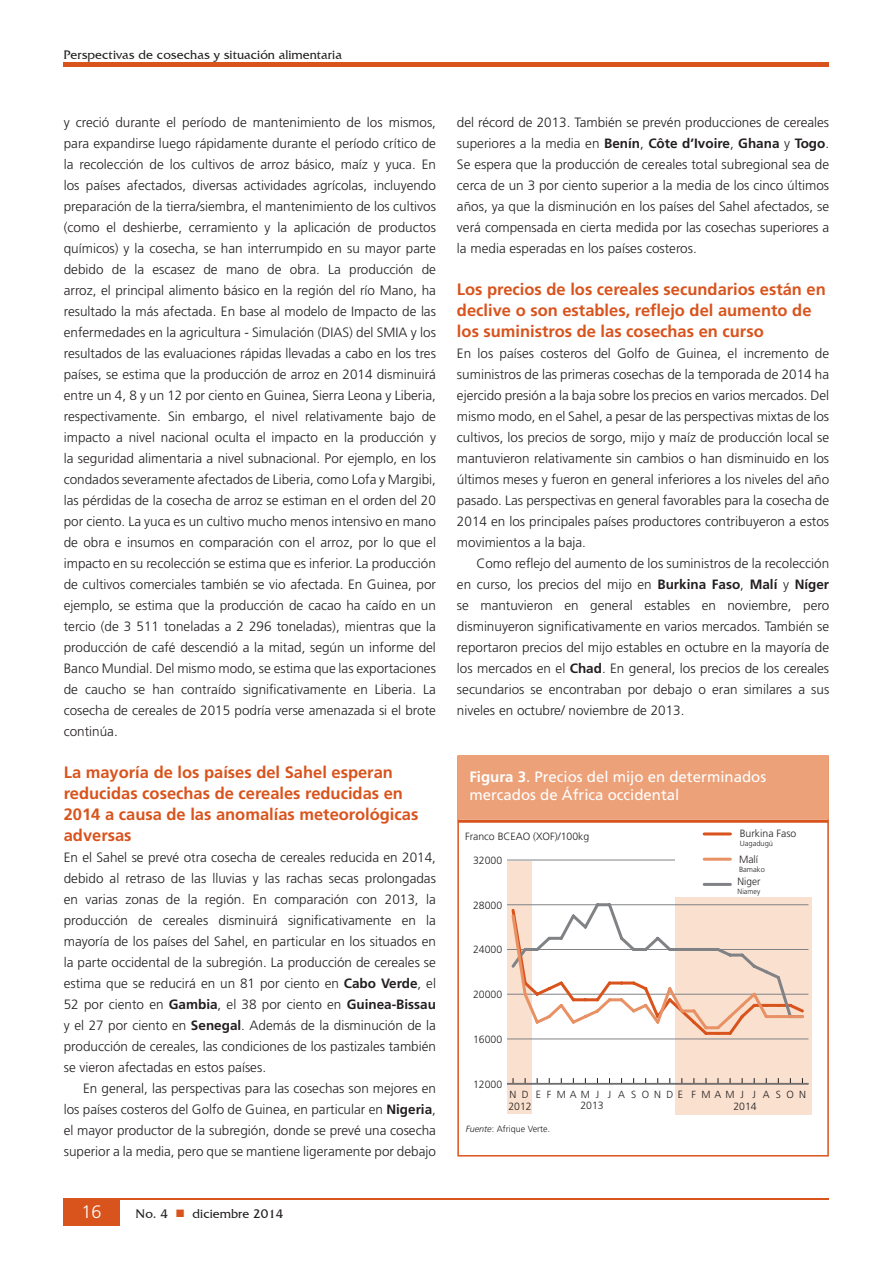
<style>
.page{position:relative;width:893px;height:1263px;background:#fff}
.page>*{position:absolute;margin:0;border:0;box-sizing:border-box;transform-origin:0 0}
.t1{font:300 18px "Frutiger LT Std";color:#fff}
.Heading3{font:700 16.5px/21px "Frutiger LT Std";color:#d9531c}
.t2{font:15px/18px "Frutiger LT Std";color:#fff}
.NewPara{font:300 13.5px/21px "Frutiger LT Std";color:#231f20;text-align:justify}
.NewPara1{font:300 13.5px/21px "Frutiger LT Std";color:#231f20;text-align:justify}
.t3{font:12.75px "Friz Quadrata IT Cby BT";color:#231f20}
.t4{font:300 10.5px "Frutiger LT Std";color:#231f20}
.t5{font:300 10.5px "Frutiger LT Std";color:#231f20;scale:.95 1}
.t6{font:300 10.35px "Frutiger LT Std";letter-spacing:.505em;color:#231f20}
.t7{font:300 9px "Frutiger LT Std";color:#231f20}
.t8{font:300 7.5px "Frutiger LT Std";color:#231f20}
.t9{font:300 7.5px "Frutiger LT Std";color:#231f20;scale:.95 1}
.s1{font-weight:700}
.s2{color:#d9531c}
.s3{font-style:italic}
</style>
<div class="page">
<hr style="left:63px;top:1198px;width:766px;height:2px;background:#d9531c">
<div style="left:63px;top:1200px;width:57px;height:26px;background:#d9531c"></div>
<hr style="left:63px;top:63px;width:766px;height:4px;background:#d9531c">
<div style="left:507px;top:861px;width:24px;height:252px;background:#fae0cf"></div>
<div style="left:675px;top:860px;width:137px;height:254px;background:#fae0cf"></div>
<hr style="left:507px;top:1083px;width:301px;height:1px;background:#808285">
<hr style="left:507px;top:1038px;width:301px;height:1px;background:#808285">
<hr style="left:507px;top:994px;width:301px;height:1px;background:#808285">
<hr style="left:507px;top:949px;width:301px;height:1px;background:#808285">
<hr style="left:507px;top:904px;width:301px;height:1px;background:#808285">
<hr style="left:507px;top:860px;width:301px;height:1px;background:#808285">
<svg style="left:509px;top:901px;width:297px;height:136px"></svg>
<div style="left:457px;top:756px;width:372px;height:400px;border:2px solid #d9531c"></div>
<hr style="left:458px;top:820px;width:370px;height:3px;background:#d9531c">
<div style="left:675px;top:825px;width:137px;height:71px;background:#fff"></div>
<hr style="left:704px;top:858px;width:26px;height:3px;background:#e89165">
<hr style="left:704px;top:883px;width:26px;height:3px;background:#808285">
<hr style="left:704px;top:832px;width:26px;height:3px;background:#d9531c">
<div style="left:458px;top:756px;width:370px;height:63px;background:#eca179"></div>
<div style="left:457px;top:755px;width:372px;height:65px;border:2px solid #eca179"></div>
<p class="t3" style="left:63px;top:47px;width:280px">Perspectivas de cosechas y situación alimentaria</p>
<p class="NewPara" style="left:64px;top:112px;width:374px">y creció durante el período de mantenimiento de los mismos, para expandirse luego rápidamente durante el período crítico de la recolección de los cultivos de arroz básico, maíz y yuca. En los países afectados, diversas actividades agrícolas, incluyendo preparación de la tierra/siembra, el mantenimiento de los cultivos (como el deshierbe, cerramiento y la aplicación de productos químicos) y la cosecha, se han interrumpido en su mayor parte debido de la escasez de mano de obra. La producción de arroz, el principal alimento básico en la región del río Mano, ha resultado la más afectada. En base al modelo de Impacto de las enfermedades en la agricultura - Simulación (DIAS) del SMIA y los resultados de las evaluaciones rápidas llevadas a cabo en los tres países, se estima que la producción de arroz en 2014 disminuirá entre un 4, 8 y un 12 por ciento en Guinea, Sierra Leona y Liberia, respectivamente. Sin embargo, el nivel relativamente bajo de impacto a nivel nacional oculta el impacto en la producción y la seguridad alimentaria a nivel subnacional. Por ejemplo, en los condados severamente afectados de Liberia, como Lofa y Margibi, las pérdidas de la cosecha de arroz se estiman en el orden del 20 por ciento. La yuca es un cultivo mucho menos intensivo en mano de obra e insumos en comparación con el arroz, por lo que el impacto en su recolección se estima que es inferior. La producción de cultivos comerciales también se vio afectada. En Guinea, por ejemplo, se estima que la producción de cacao ha caído en un tercio (de 3 511 toneladas a 2 296 toneladas), mientras que la producción de café descendió a la mitad, según un informe del Banco Mundial. Del mismo modo, se estima que las exportaciones de caucho se han contraído significativamente en Liberia. La cosecha de cereales de 2015 podría verse amenazada si el brote continúa.</p>
<p class="Heading3" style="left:64px;top:762px;width:356px">La mayoría de los países del Sahel esperan reducidas cosechas de cereales reducidas en 2014 a causa de las anomalías meteorológicas adversas</p>
<p class="NewPara1" style="left:64px;top:847px;width:374px">En el Sahel se prevé otra cosecha de cereales reducida en 2014, debido al retraso de las lluvias y las rachas secas prolongadas en varias zonas de la región. En comparación con 2013, la producción de cereales disminuirá significativamente en la mayoría de los países del Sahel, en particular en los situados en la parte occidental de la subregión. La producción de cereales se estima que se reducirá en un 81 por ciento en <span class="s1">Cabo Verde</span>, el 52 por ciento en <span class="s1">Gambia</span>, el 38 por ciento en <span class="s1">Guinea-Bissau </span>y el 27 por ciento en <span class="s1">Senegal</span>. Además de la disminución de la producción de cereales, las condiciones de los pastizales también se vieron afectadas en estos países.</p>
<p class="NewPara" style="left:64px;top:1078px;width:374px;text-indent:19px">En general, las perspectivas para las cosechas son mejores en los países costeros del Golfo de Guinea, en particular en <span class="s1">Nigeria</span>, el mayor productor de la subregión, donde se prevé una cosecha superior a la media, pero que se mantiene ligeramente por debajo</p>
<p class="t1" style="left:82px;top:1201px;width:22px">16</p>
<p class="t3" style="left:136px;top:1205px;width:149px">No. 4 <span class="s2">■</span> diciembre 2014</p>
<p class="NewPara" style="left:457px;top:112px;width:374px">del récord de 2013. También se prevén producciones de cereales superiores a la media en <span class="s1">Benín</span>, <span class="s1">Côte d’Ivoire</span>, <span class="s1">Ghana</span> y <span class="s1">Togo</span>.<br>Se espera que la producción de cereales total subregional sea de cerca de un 3 por ciento superior a la media de los cinco últimos años, ya que la disminución en los países del Sahel afectados, se verá compensada en cierta medida por las cosechas superiores a la media esperadas en los países costeros.</p>
<p class="Heading3" style="left:457px;top:279px;width:370px">Los precios de los cereales secundarios están en declive o son estables, reflejo del aumento de los suministros de las cosechas en curso</p>
<p class="NewPara1" style="left:457px;top:343px;width:374px">En los países costeros del Golfo de Guinea, el incremento de suministros de las primeras cosechas de la temporada de 2014 ha ejercido presión a la baja sobre los precios en varios mercados. Del mismo modo, en el Sahel, a pesar de las perspectivas mixtas de los cultivos, los precios de sorgo, mijo y maíz de producción local se mantuvieron relativamente sin cambios o han disminuido en los últimos meses y fueron en general inferiores a los niveles del año pasado. Las perspectivas en general favorables para la cosecha de 2014 en los principales países productores contribuyeron a estos movimientos a la baja.</p>
<p class="NewPara" style="left:457px;top:553px;width:374px;text-indent:19px">Como reflejo del aumento de los suministros de la recolección en curso, los precios del mijo en <span class="s1">Burkina Faso</span>, <span class="s1">Malí</span> y <span class="s1">Níger </span>se mantuvieron en general estables en noviembre, pero disminuyeron significativamente en varios mercados. También se reportaron precios del mijo estables en octubre en la mayoría de los mercados en el <span class="s1">Chad</span>. En general, los precios de los cereales secundarios se encontraban por debajo o eran similares a sus niveles en octubre/ noviembre de 2013.</p>
<p class="t2" style="left:469px;top:768px;width:298px"><span class="s1">Figura 3</span>. Precios del mijo en determinados mercados de África occidental</p>
<p class="t4" style="left:465px;top:831px;width:126px">Franco BCEAO (XOF)/100kg</p>
<p class="t4" style="left:740px;top:827px;width:58px">Burkina Faso</p>
<p class="t8" style="left:740px;top:839px;width:35px">Uagadugú</p>
<p class="t4" style="left:473px;top:854px;width:31px">32000</p>
<p class="t4" style="left:473px;top:899px;width:31px">28000</p>
<p class="t4" style="left:473px;top:944px;width:31px">24000</p>
<p class="t4" style="left:473px;top:988px;width:31px">20000</p>
<p class="t4" style="left:473px;top:1033px;width:31px">16000</p>
<p class="t4" style="left:473px;top:1078px;width:31px">12000</p>
<p class="t4" style="left:739px;top:853px;width:21px">Malí</p>
<p class="t8" style="left:739px;top:865px;width:27px">Bamako</p>
<p class="t5" style="left:738px;top:876px;width:25px">Niger</p>
<p class="t9" style="left:738px;top:888px;width:25px">Niamey</p>
<p class="t4" style="left:536px;top:1088px;width:7px">E</p>
<p class="t7" style="left:466px;top:1124px;width:86px"><span class="s3">Fuente</span>: Afrique Verte.</p>
<p class="t4" style="left:678px;top:1088px;width:7px">E</p>
<p class="t6" style="left:510px;top:1088px;width:298px">ND J FMAMJ J ASOND J FMAMJ J ASON</p>
<p class="t4" style="left:508px;top:1100px;width:25px">2012</p>
<p class="t4" style="left:580px;top:1099px;width:25px">2013</p>
<p class="t4" style="left:733px;top:1100px;width:25px">2014</p>
</div>
